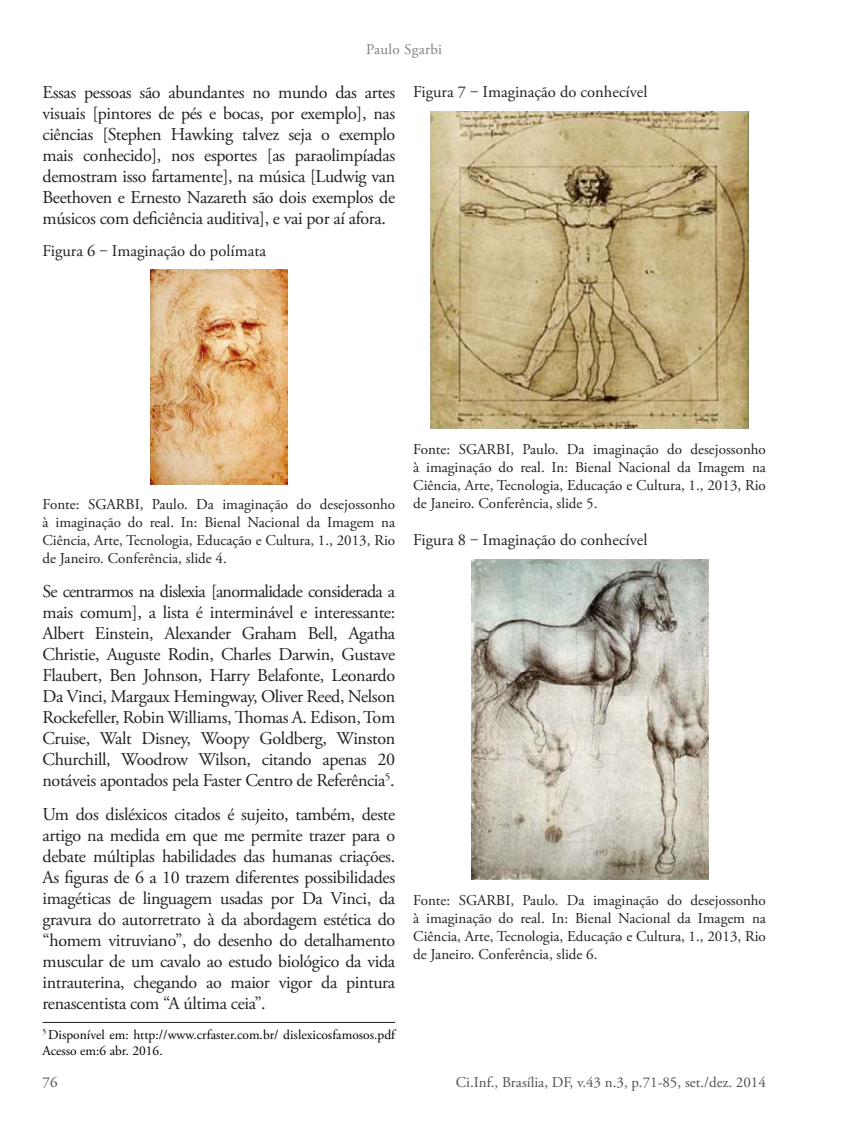
<style>
.page{position:relative;width:851px;height:1127px;background:#fff}
.page>*{position:absolute;margin:0;border:0;box-sizing:border-box;transform-origin:0 0}
.Corpo_de_Texto{font:18px/21px "Adobe Garamond Pro";letter-spacing:-.02em;color:#231f20;text-align:justify}
.Ci_Inf__Título_image{font:16.5px "Adobe Garamond Pro";color:#231f20}
.Fonte{font:15px/18px "Adobe Garamond Pro";color:#231f20;text-align:justify}
.t1{font:15px "Adobe Garamond Pro";color:#524f4f}
.t2{font:15px "Adobe Garamond Pro";letter-spacing:.02em;color:#808285}
.Notas_de_rodapé{font:13.5px/16.5px "Adobe Garamond Pro";color:#000}
</style>
<div class="page">
<img style="left:151px;top:270px;width:136px;height:214px">
<hr style="left:43px;top:1022px;width:352px;height:1px;background:#231f20">
<img style="left:430px;top:111px;width:318px;height:317px">
<img style="left:471px;top:559px;width:237px;height:321px">
<p class="t2" style="left:366px;top:40px;width:77px">Paulo Sgarbi</p>
<p class="Corpo_de_Texto" style="left:43px;top:83px;width:354px">Essas pessoas são abundantes no mundo das artes visuais [pintores de pés e bocas, por exemplo], nas ciências [Stephen Hawking talvez seja o exemplo mais conhecido], nos esportes [as paraolimpíadas demostram isso fartamente], na música [Ludwig van Beethoven e Ernesto Nazareth são dois exemplos de músicos com deficiência auditiva], e vai por aí afora.</p>
<p class="Ci_Inf__Título_image" style="left:43px;top:240px;width:225px">Figura 6 ‒ Imaginação do polímata</p>
<p class="Ci_Inf__Título_image" style="left:413px;top:82px;width:236px">Figura 7 ‒ Imaginação do conhecível</p>
<p class="Fonte" style="left:43px;top:496px;width:354px">Fonte: SGARBI, Paulo. Da imaginação do desejossonho à imaginação do real. In: Bienal Nacional da Imagem na Ciência, Arte, Tecnologia, Educação e Cultura, 1., 2013, Rio de Janeiro. Conferência, slide 4.</p>
<p class="Corpo_de_Texto" style="left:43px;top:581px;width:354px">Se centrarmos na dislexia [anormalidade considerada a mais comum], a lista é interminável e interessante:<br>Albert Einstein, Alexander Graham Bell, Agatha Christie, Auguste Rodin, Charles Darwin, Gustave Flaubert, Ben Johnson, Harry Belafonte, Leonardo Da Vinci, Margaux Hemingway, Oliver Reed, Nelson Rockefeller, Robin Williams, Thomas A. Edison, Tom Cruise, Walt Disney, Woopy Goldberg, Winston Churchill, Woodrow Wilson, citando apenas 20 notáveis apontados pela Faster Centro de Referência<sup>5</sup>.</p>
<p class="Corpo_de_Texto" style="left:43px;top:804px;width:354px">Um dos disléxicos citados é sujeito, também, deste artigo na medida em que me permite trazer para o debate múltiplas habilidades das humanas criações.<br>As figuras de 6 a 10 trazem diferentes possibilidades imagéticas de linguagem usadas por Da Vinci, da gravura do autorretrato à da abordagem estética do “homem vitruviano”, do desenho do detalhamento muscular de um cavalo ao estudo biológico da vida intrauterina, chegando ao maior vigor da pintura renascentista com “A última ceia”.</p>
<p class="Notas_de_rodapé" style="left:43px;top:1027px;width:354px"><sup>5</sup> Disponível em: http://www.crfaster.com.br/ dislexicosfamosos.pdf<br>Acesso em:6 abr. 2016.</p>
<p class="Fonte" style="left:413px;top:440px;width:354px">Fonte: SGARBI, Paulo. Da imaginação do desejossonho à imaginação do real. In: Bienal Nacional da Imagem na Ciência, Arte, Tecnologia, Educação e Cultura, 1., 2013, Rio de Janeiro. Conferência, slide 5.</p>
<p class="Ci_Inf__Título_image" style="left:413px;top:530px;width:236px">Figura 8 ‒ Imaginação do conhecível</p>
<p class="Fonte" style="left:413px;top:892px;width:354px">Fonte: SGARBI, Paulo. Da imaginação do desejossonho à imaginação do real. In: Bienal Nacional da Imagem na Ciência, Arte, Tecnologia, Educação e Cultura, 1., 2013, Rio de Janeiro. Conferência, slide 6.</p>
<p class="t1" style="left:43px;top:1073px;width:16px">76</p>
<p class="t1" style="left:456px;top:1073px;width:311px">Ci.Inf., Brasília, DF, v.43 n.3, p.71-85, set./dez. 2014</p>
</div>
